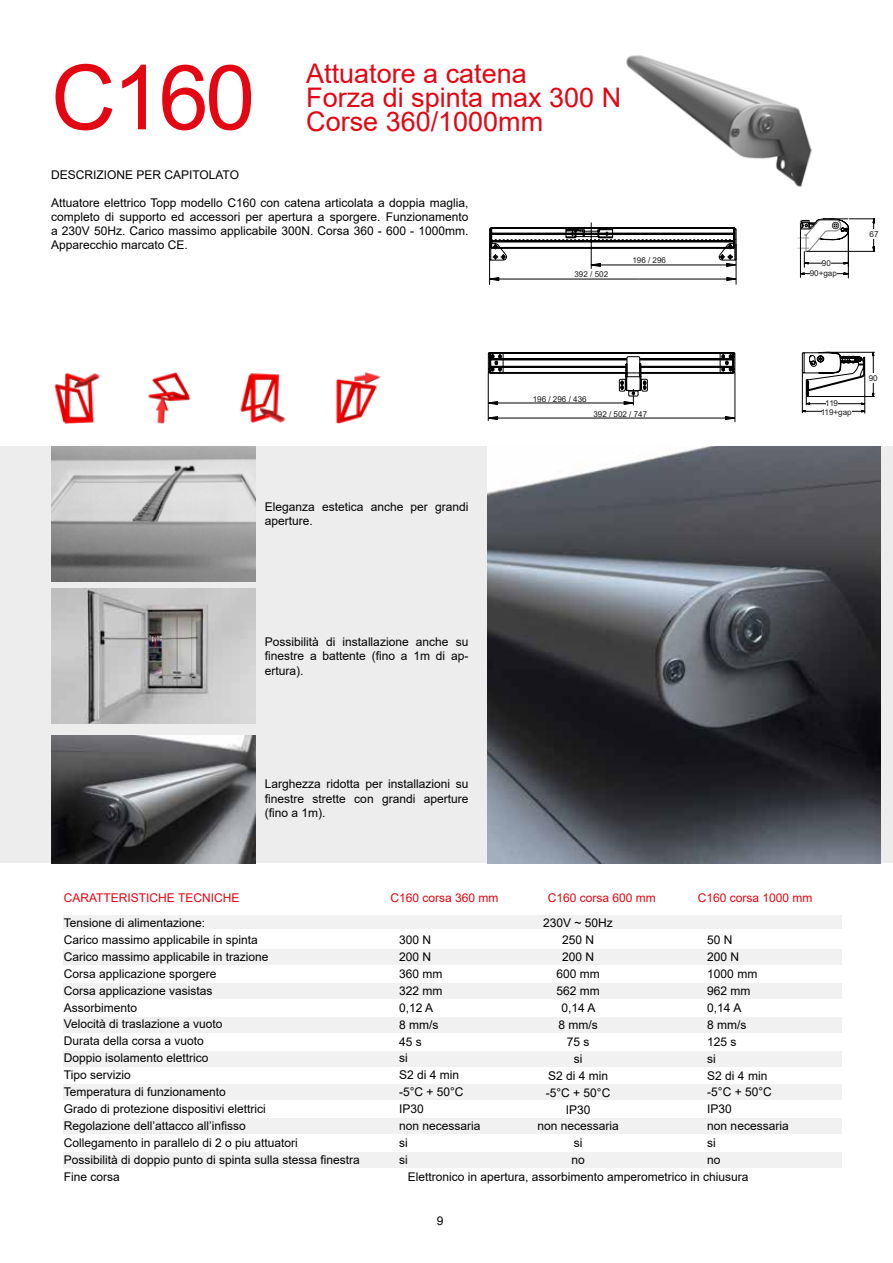
<style>
.page{position:relative;width:893px;height:1263px;background:#fff}
.page>*{position:absolute;margin:0;border:0;box-sizing:border-box;transform-origin:0 0}
.t1{font:90px "Arial";color:#e30613}
.t2{font:27px/24px "Arial";color:#e30613}
.t3{font:12px/17px "Arial";color:#000}
.t4{font:12px "Arial";color:#e30613}
.t5{font:8.1px/10.2px "Arial";color:#1c1c1c}
.t6{font:1.95px "Arial";color:#000}
</style>
<div class="page">
<div style="left:0;top:446px;width:893px;height:417px;background:#ededed"></div>
<img style="left:626px;top:55px;width:186px;height:133px">
<img style="left:51px;top:446px;width:204px;height:135px">
<img style="left:51px;top:589px;width:204px;height:134px">
<img style="left:51px;top:735px;width:204px;height:128px">
<img style="left:487px;top:446px;width:393px;height:417px">
<img style="left:148px;top:372px;width:43px;height:51px">
<img style="left:54px;top:373px;width:46px;height:50px">
<img style="left:240px;top:373px;width:45px;height:50px">
<img style="left:336px;top:372px;width:45px;height:51px">
<svg style="left:487px;top:351px;width:388px;height:72px"></svg>
<div style="left:64px;top:915px;width:778px;height:14px;background:#f1f1f1"></div>
<div style="left:64px;top:949px;width:778px;height:15px;background:#f1f1f1"></div>
<div style="left:64px;top:983px;width:778px;height:16px;background:#f1f1f1"></div>
<div style="left:64px;top:1051px;width:778px;height:15px;background:#f1f1f1"></div>
<div style="left:64px;top:1152px;width:778px;height:16px;background:#f1f1f1"></div>
<div style="left:64px;top:1017px;width:778px;height:15px;background:#f1f1f1"></div>
<div style="left:64px;top:1118px;width:778px;height:16px;background:#f1f1f1"></div>
<div style="left:64px;top:1085px;width:778px;height:15px;background:#f1f1f1"></div>
<svg style="left:489px;top:218px;width:386px;height:67px"></svg>
<h1 class="t1" style="left:51px;top:36px;width:206px">C160</h1>
<h2 class="t2" style="left:306px;top:62px;width:317px">Attuatore a catena<br>Forza di spinta max 300 N<br>Corse 360/1000mm</h2>
<p class="t3" style="left:51px;top:166px;width:190px">DESCRIZIONE PER CAPITOLATO</p>
<p class="t3" style="left:51px;top:196px;width:419px;line-height:14.1px;text-align:justify">Attuatore elettrico Topp modello C160 con catena articolata a doppia maglia, completo di supporto ed accessori per apertura a sporgere. Funzionamento a 230V 50Hz. Carico massimo applicabile 300N. Corsa 360 - 600 - 1000mm.<br>Apparecchio marcato CE.</p>
<p class="t3" style="left:265px;top:500px;width:205px;line-height:14.1px">Eleganza estetica anche per grandi aperture.</p>
<p class="t5" style="left:574px;top:269px;width:35px">392 / 502</p>
<p class="t5" style="left:632px;top:255px;width:35px">196 / 296</p>
<p class="t5" style="left:533px;top:394px;width:55px">196 / 296 / 436</p>
<p class="t5" style="left:593px;top:409px;width:55px">392 / 502 / 747</p>
<p class="t5" style="left:810px;top:258px;width:29px;text-indent:12px">90<br>90+gap</p>
<p class="t5" style="left:869px;top:229px;width:10px">67</p>
<p class="t5" style="left:825px;top:398px;width:14px">119</p>
<p class="t6" style="left:825px;top:408px;width:6px">108.5</p>
<p class="t6" style="left:830px;top:401px;width:6px">108.5</p>
<p class="t5" style="left:821px;top:407px;width:33px">119+gap</p>
<p class="t5" style="left:869px;top:372px;width:10px">90</p>
<p class="t6" style="left:871px;top:379px;width:4px;rotate:-90deg">90</p>
<p class="t3" style="left:265px;top:635px;width:205px;line-height:14.1px;text-align:justify">Possibilità di installazione anche su finestre a battente (fino a 1m di ap&shy;ertura).</p>
<p class="t3" style="left:265px;top:777px;width:205px;line-height:14.1px;text-align:justify">Larghezza ridotta per installazioni su finestre strette con grandi aperture (fino a 1m).</p>
<p class="t4" style="left:64px;top:890px;width:177px">CARATTERISTICHE TECNICHE</p>
<p class="t4" style="left:390px;top:889px;width:110px">C160 corsa 360 mm</p>
<p class="t4" style="left:548px;top:889px;width:110px">C160 corsa 600 mm</p>
<p class="t4" style="left:698px;top:889px;width:116px">C160 corsa 1000 mm</p>
<p class="t3" style="left:64px;top:914px;width:298px">Tensione di alimentazione:<br>Carico massimo applicabile in spinta<br>Carico massimo applicabile in trazione<br>Corsa applicazione sporgere<br>Corsa applicazione vasistas<br>Assorbimento<br>Velocità di traslazione a vuoto<br>Durata della corsa a vuoto<br>Doppio isolamento elettrico<br>Tipo servizio<br>Temperatura di funzionamento<br>Grado di protezione dispositivi elettrici<br>Regolazione dell’attacco all’infisso<br>Collegamento in parallelo di 2 o piu attuatori<br>Possibilità di doppio punto di spinta sulla stessa finestra<br>Fine corsa</p>
<p class="t3" style="left:408px;top:914px;width:342px;text-align:center">230V ~ 50Hz<br>250 N<br>200 N<br>600 mm<br>562 mm<br>0,14 A<br>8 mm/s<br>75 s<br>si<br>S2 di 4 min<br>-5°C + 50°C<br>IP30<br>non necessaria<br>si<br>no<br>Elettronico in apertura, assorbimento amperometrico in chiusura</p>
<p class="t3" style="left:399px;top:931px;width:83px">300 N<br>200 N<br>360 mm<br>322 mm<br>0,12 A<br>8 mm/s<br>45 s<br>si<br>S2 di 4 min -5°C + 50°C<br>IP30<br>non necessaria si<br>si</p>
<p class="t3" style="left:707px;top:931px;width:83px">50 N<br>200 N<br>1000 mm<br>962 mm<br>0,14 A<br>8 mm/s<br>125 s<br>si<br>S2 di 4 min -5°C + 50°C<br>IP30<br>non necessaria si<br>no</p>
<p class="t3" style="left:437px;top:1212px;width:8px">9</p>
</div>
